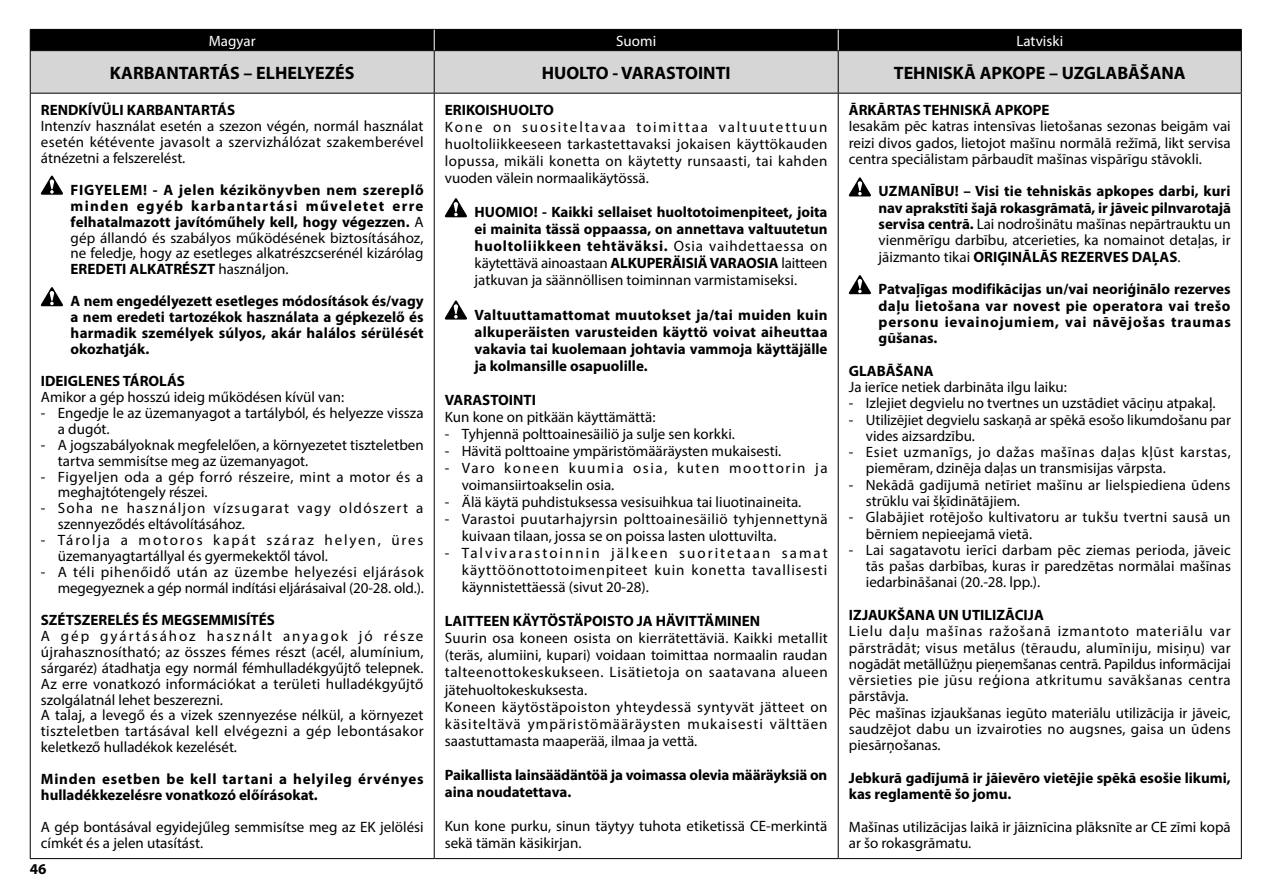
<style>
.page{position:relative;width:1263px;height:893px;background:#fff}
.page>*{position:absolute;margin:0;border:0;box-sizing:border-box;transform-origin:0 0}
.t1{font:700 18px "Myriad Pro";color:#000}
.t2{font:15px/15.9px "Myriad Pro";color:#000}
.t3{font:700 15px/15.9px "Myriad Pro";color:#000;text-align:justify}
.t4{font:15px/17.1px "Myriad Pro";letter-spacing:.03em;color:#000}
.t5{font:15px/16.4px "Myriad Pro";letter-spacing:.04em;color:#000}
.t6{font:700 15px/15.9px "Myriad Pro";letter-spacing:.03em;color:#000}
.t7{font:15px/16.4px "Myriad Pro";letter-spacing:.02em;color:#000}
.t8{font:15px/15.9px "Myriad Pro";letter-spacing:.085em;color:#000}
.t9{font:15px/17.1px "Myriad Pro";letter-spacing:.105em;color:#000}
.t10{font:15px "Myriad Pro";color:#fff}
.s1{font-weight:400}
</style>
<div class="page">
<div style="left:31px;top:51px;width:1210px;height:42px;background:#d6d6d6"></div>
<hr style="left:30px;top:51px;width:1px;height:42px;background:#000">
<hr style="left:434px;top:51px;width:1px;height:42px;background:#000">
<hr style="left:838px;top:51px;width:1px;height:42px;background:#000">
<hr style="left:1241px;top:51px;width:1px;height:42px;background:#000">
<hr style="left:30px;top:93px;width:404px;height:1px;background:#000">
<hr style="left:30px;top:94px;width:1px;height:764px;background:#000">
<hr style="left:434px;top:93px;width:404px;height:1px;background:#000">
<hr style="left:434px;top:94px;width:1px;height:764px;background:#000">
<hr style="left:838px;top:93px;width:404px;height:1px;background:#000">
<hr style="left:838px;top:94px;width:1px;height:764px;background:#000">
<hr style="left:1241px;top:94px;width:1px;height:764px;background:#000">
<hr style="left:30px;top:858px;width:404px;height:1px;background:#000">
<hr style="left:434px;top:858px;width:404px;height:1px;background:#000">
<hr style="left:838px;top:858px;width:404px;height:1px;background:#000">
<svg style="left:30px;top:29px;width:1212px;height:22px;background:#010101"></svg>
<svg style="left:41px;top:176px;width:22px;height:19px"></svg>
<svg style="left:41px;top:287px;width:22px;height:19px"></svg>
<svg style="left:445px;top:198px;width:22px;height:19px"></svg>
<svg style="left:445px;top:300px;width:22px;height:20px"></svg>
<svg style="left:849px;top:177px;width:22px;height:19px"></svg>
<svg style="left:849px;top:275px;width:22px;height:19px"></svg>
<p class="t10" style="left:209px;top:31px;width:48px">Magyar</p>
<p class="t10" style="left:616px;top:31px;width:41px">Suomi</p>
<p class="t10" style="left:1016px;top:31px;width:48px">Latviski</p>
<p class="t1" style="left:110px;top:61px;width:246px">KARBANTARTÁS – ELHELYEZÉS</p>
<p class="t1" style="left:542px;top:61px;width:190px">HUOLTO - VARASTOINTI</p>
<p class="t1" style="left:894px;top:61px;width:293px">TEHNISKĀ APKOPE – UZGLABĀŠANA</p>
<p class="t3" style="left:41px;top:102px;width:196px">RENDKÍVÜLI KARBANTARTÁS</p>
<p class="t2" style="left:41px;top:118px;width:384px;text-align:justify">Intenzív használat esetén a szezon végén, normál használat esetén kétévente javasolt a szervizhálózat szakemberével átnézetni a felszerelést.</p>
<p class="t3" style="left:71px;top:181px;width:355px">FIGYELEM! - A jelen kézikönyvben nem szereplő minden egyéb karbantartási műveletet erre felhatalmazott javítóműhely kell, hogy végezzen. <span class="s1">A gép állandó és szabályos működésének biztosításához, ne feledje, hogy az esetleges alkatrészcserénél kizárólag </span>EREDETI ALKATRÉSZT <span class="s1">használjon.</span></p>
<p class="t3" style="left:71px;top:293px;width:355px">A nem engedélyezett esetleges módosítások és/vagy a nem eredeti tartozékok használata a gépkezelő és harmadik személyek súlyos, akár halálos sérülését okozhatják.</p>
<p class="t3" style="left:41px;top:372px;width:146px">IDEIGLENES TÁROLÁS</p>
<p class="t2" style="left:41px;top:389px;width:305px">Amikor a gép hosszú ideig működésen kívül van:</p>
<p class="t2" style="left:58px;top:405px;width:367px;text-indent:-17px">- Engedje le az üzemanyagot a tartályból, és helyezze vissza a dugót.</p>
<p class="t2" style="left:58px;top:436px;width:367px;text-indent:-17px">- A jogszabályoknak megfelelően, a környezetet tiszteletben tartva semmisítse meg az üzemanyagot.</p>
<p class="t4" style="left:58px;top:468px;width:367px;line-height:15.9px;text-indent:-17px">- Figyeljen oda a gép forró részeire, mint a motor és a meghajtótengely részei.</p>
<p class="t8" style="left:58px;top:500px;width:367px;text-indent:-17px">- Soha ne használjon vízsugarat vagy oldószert a szennyeződés eltávolításához.</p>
<p class="t2" style="left:58px;top:532px;width:367px;text-indent:-17px">- Tárolja a motoros kapát száraz helyen, üres üzemanyagtartállyal és gyermekektől távol.</p>
<p class="t2" style="left:41px;top:564px;width:384px;text-align:right">- A téli pihenőidő után az üzembe helyezési eljárások megegyeznek a gép normál indítási eljárásaival (20-28. old.).</p>
<p class="t3" style="left:41px;top:611px;width:235px">SZÉTSZERELÉS ÉS MEGSEMMISÍTÉS</p>
<p class="t2" style="left:41px;top:628px;width:384px">A gép gyártásához használt anyagok jó része újrahasznosítható; az összes fémes részt (acél, alumínium, sárgaréz) átadhatja egy normál fémhulladékgyűjtő telepnek.<br>Az erre vonatkozó információkat a területi hulladékgyűjtő szolgálatnál lehet beszerezni.<br>A talaj, a levegő és a vizek szennyezése nélkül, a környezet tiszteletben tartásával kell elvégezni a gép lebontásakor keletkező hulladékok kezelését.</p>
<p class="t6" style="left:41px;top:771px;width:384px">Minden esetben be kell tartani a helyileg érvényes hulladékkezelésre vonatkozó előírásokat.</p>
<p class="t2" style="left:41px;top:819px;width:384px">A gép bontásával egyidejűleg semmisítse meg az EK jelölési címkét és a jelen utasítást.</p>
<p class="t3" style="left:849px;top:101px;width:202px">ĀRKĀRTAS TEHNISKĀ APKOPE</p>
<p class="t2" style="left:849px;top:118px;width:383px;line-height:16.4px;text-align:justify">Iesakām pēc katras intensīvas lietošanas sezonas beigām vai reizi divos gados, lietojot mašīnu normālā režīmā, likt servisa centra speciālistam pārbaudīt mašīnas vispārīgu stāvokli.</p>
<p class="t3" style="left:879px;top:183px;width:354px;line-height:16.4px">UZMANĪBU! – Visi tie tehniskās apkopes darbi, kuri nav aprakstīti šajā rokasgrāmatā, ir jāveic pilnvarotajā servisa centrā. <span class="s1">Lai nodrošinātu mašīnas nepārtrauktu un vienmērīgu darbību, atcerieties, ka nomainot detaļas, ir jāizmanto tikai</span> ORIĢINĀLĀS REZERVES DAĻAS<span class="s1">.</span></p>
<p class="t3" style="left:879px;top:280px;width:354px;line-height:16.4px">Patvaļīgas modifikācijas un/vai neoriģinālo rezerves daļu lietošana var novest pie operatora vai trešo personu ievainojumiem, vai nāvējošas traumas gūšanas.</p>
<p class="t3" style="left:849px;top:362px;width:86px">GLABĀŠANA</p>
<p class="t2" style="left:849px;top:379px;width:220px">Ja ierīce netiek darbināta ilgu laiku:</p>
<p class="t2" style="left:849px;top:395px;width:368px">- Izlejiet degvielu no tvertnes un uzstādiet vāciņu atpakaļ.</p>
<p class="t2" style="left:866px;top:411px;width:367px;line-height:16.4px;text-indent:-17px">- Utilizējiet degvielu saskaņā ar spēkā esošo likumdošanu par vides aizsardzību.</p>
<p class="t5" style="left:866px;top:444px;width:366px;text-indent:-17px">- Esiet uzmanīgs, jo dažas mašīnas daļas kļūst karstas, piemēram, dzinēja daļas un transmisijas vārpsta.</p>
<p class="t2" style="left:866px;top:476px;width:366px;line-height:16.4px;text-indent:-17px">- Nekādā gadījumā netīriet mašīnu ar lielspiediena ūdens strūklu vai šķīdinātājiem.</p>
<p class="t7" style="left:866px;top:509px;width:366px;text-indent:-17px">- Glabājiet rotējošo kultivatoru ar tukšu tvertni sausā un bērniem nepieejamā vietā.</p>
<p class="t2" style="left:866px;top:541px;width:367px;line-height:16.4px;text-align:justify;text-indent:-17px">- Lai sagatavotu ierīci darbam pēc ziemas perioda, jāveic tās pašas darbības, kuras ir paredzētas normālai mašīnas iedarbināšanai (20.-28. lpp.).</p>
<p class="t3" style="left:849px;top:606px;width:197px">IZJAUKŠANA UN UTILIZĀCIJA</p>
<p class="t2" style="left:849px;top:623px;width:384px;line-height:16.4px">Lielu daļu mašīnas ražošanā izmantoto materiālu var pārstrādāt; visus metālus (tēraudu, alumīniju, misiņu) var nogādāt metāllūžņu pieņemšanas centrā. Papildus informācijai vērsieties pie jūsu reģiona atkritumu savākšanas centra pārstāvja.<br>Pēc mašīnas izjaukšanas iegūto materiālu utilizācija ir jāveic, saudzējot dabu un izvairoties no augsnes, gaisa un ūdens piesārņošanas.</p>
<p class="t3" style="left:849px;top:769px;width:383px;line-height:16.4px">Jebkurā gadījumā ir jāievēro vietējie spēkā esošie likumi, kas reglamentē šo jomu.</p>
<p class="t2" style="left:849px;top:818px;width:383px;line-height:16.4px">Mašīnas utilizācijas laikā ir jāiznīcina plāksnīte ar CE zīmi kopā ar šo rokasgrāmatu.</p>
<p class="t3" style="left:445px;top:102px;width:110px">ERIKOISHUOLTO</p>
<p class="t2" style="left:445px;top:118px;width:384px;line-height:17.1px;text-align:justify">Kone on suositeltavaa toimittaa valtuutettuun huoltoliikkeeseen tarkastettavaksi jokaisen käyttökauden lopussa, mikäli konetta on käytetty runsaasti, tai kahden vuoden välein normaalikäytössä.</p>
<p class="t3" style="left:475px;top:203px;width:354px;line-height:17.1px">HUOMIO! - Kaikki sellaiset huoltotoimenpiteet, joita ei mainita tässä oppaassa, on annettava valtuutetun huoltoliikkeen tehtäväksi. <span class="s1">Osia vaihdettaessa on käytettävä ainoastaan</span> ALKUPERÄISIÄ VARAOSIA <span class="s1">laitteen jatkuvan ja säännöllisen toiminnan varmistamiseksi.</span></p>
<p class="t3" style="left:475px;top:305px;width:355px;line-height:17.1px">Valtuuttamattomat muutokset ja/tai muiden kuin alkuperäisten varusteiden käyttö voivat aiheuttaa vakavia tai kuolemaan johtavia vammoja käyttäjälle ja kolmansille osapuolille.</p>
<p class="t3" style="left:445px;top:391px;width:93px">VARASTOINTI</p>
<p class="t2" style="left:445px;top:409px;width:212px">Kun kone on pitkään käyttämättä:</p>
<p class="t2" style="left:445px;top:426px;width:292px">- Tyhjennä polttoainesäiliö ja sulje sen korkki.</p>
<p class="t2" style="left:445px;top:443px;width:338px">- Hävitä polttoaine ympäristömääräysten mukaisesti.</p>
<p class="t9" style="left:462px;top:459px;width:367px;text-indent:-17px">- Varo koneen kuumia osia, kuten moottorin ja voimansiirtoakselin osia.</p>
<p class="t2" style="left:445px;top:494px;width:358px">- Älä käytä puhdistuksessa vesisuihkua tai liuotinaineita.</p>
<p class="t4" style="left:462px;top:510px;width:367px;text-indent:-17px">- Varastoi puutarhajyrsin polttoainesäiliö tyhjennettynä kuivaan tilaan, jossa se on poissa lasten ulottuvilta.</p>
<p class="t2" style="left:462px;top:544px;width:367px;line-height:17.1px;text-align:justify;text-indent:-17px">- Talvivarastoinnin jälkeen suoritetaan samat käyttöönottotoimenpiteet kuin konetta tavallisesti käynnistettäessä (sivut 20-28).</p>
<p class="t3" style="left:445px;top:613px;width:317px">LAITTEEN KÄYTÖSTÄPOISTO JA HÄVITTÄMINEN</p>
<p class="t4" style="left:445px;top:630px;width:384px">Suurin osa koneen osista on kierrätettäviä. Kaikki metallit (teräs, alumiini, kupari) voidaan toimittaa normaalin raudan talteenottokeskukseen. Lisätietoja on saatavana alueen jätehuoltokeskuksesta.<br>Koneen käytöstäpoiston yhteydessä syntyvät jätteet on käsiteltävä ympäristömääräysten mukaisesti välttäen saastuttamasta maaperää, ilmaa ja vettä.</p>
<p class="t3" style="left:445px;top:766px;width:384px;line-height:17.1px">Paikallista lainsäädäntöä ja voimassa olevia määräyksiä on aina noudatettava.</p>
<p class="t2" style="left:445px;top:817px;width:384px;line-height:17.1px">Kun kone purku, sinun täytyy tuhota etiketissä CE-merkintä sekä tämän käsikirjan.</p>
<p class="t3" style="left:30px;top:861px;width:18px">46</p>
</div>
